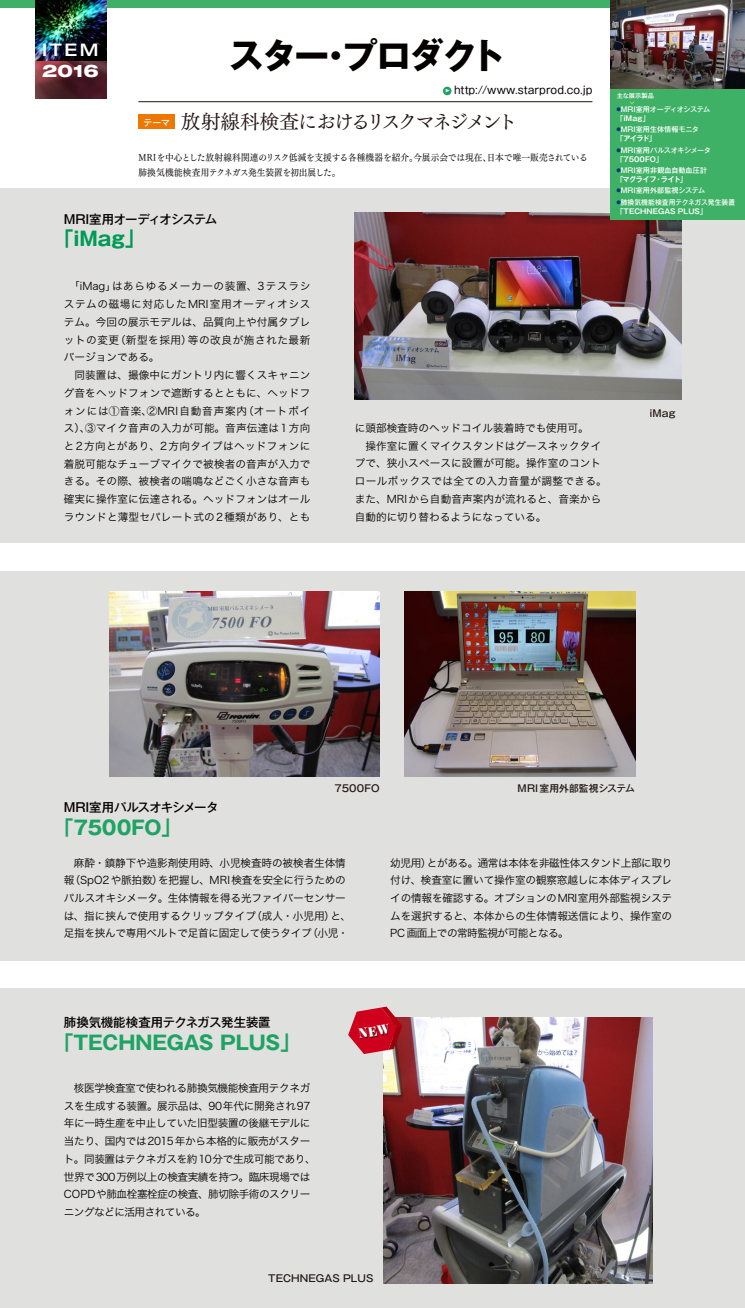
<style>
.page{position:relative;width:745px;height:1308px;background:#fff}
.page>*{position:absolute;margin:0;border:0;box-sizing:border-box;transform-origin:0 0}
.t1{font:700 35.38px "Gothic MB101 Pro";letter-spacing:-.075em;color:#040000}
.t2{font:700 19.5px "Gothic MB101 Pro";letter-spacing:-.015em;color:#1ea364}
.t3{font:19.5px "Tsuku Min Pro M";letter-spacing:-.115em;color:#221714}
.t4{font:700 19.5px "Gothic MB101 Pro";color:#009a56}
.t5{font:500 expanded 17.38px "Helvetica Neue";color:#fff}
.t6{font:800 expanded 17.38px "Helvetica Neue";color:#fff}
.t7{font:500 12.38px "Gothic MB101 Pro";letter-spacing:-.01em;color:#040000}
.t8{font:500 12.38px "Gothic MB101 Pro";letter-spacing:-.055em;color:#040000}
.t9{font:500 12.38px "Gothic MB101 Pro";letter-spacing:-.035em;color:#040000}
.t10{font:10.62px/17.8px "Hira Kaku Std W3";letter-spacing:.005em;color:#040000}
.t11{font:10.62px/17.8px "Hira Kaku Std W3";letter-spacing:-.035em;color:#040000}
.t12{font:10.62px/17.8px "Hira Kaku Std W3";letter-spacing:-.015em;color:#040000}
.t13{font:10.62px "Gothic MB101 Pro";color:#040000}
.t14{font:500 9.75px "Gothic MB101 Pro";letter-spacing:.01em;color:#221714}
.t15{font:9.25px/15px "Tsuku Min Pro M";letter-spacing:-.01em;color:#040000;scale:.93 1}
.t16{font:500 7.12px "Gothic MB101 Pro";color:#fff}
.t17{font:700 7.12px "Gothic MB101 Pro De";letter-spacing:-.005em;color:#fff}
.t18{font:500 7.12px "Gothic MB101 Pro";color:#fff;scale:.95 1}
.t19{font:500 7.12px "Gothic MB101 Pro";letter-spacing:-.035em;color:#fff}
.t20{font:500 7.12px "Gothic MB101 Pro";letter-spacing:-.02em;color:#fff}
.t21{font:700 7.12px "Gothic MB101 Pro De";letter-spacing:-.055em;color:#fff}
.t22{font:500 6.25px "Gothic MB101 Pro";letter-spacing:.01em;color:#fff}
.t23{font:6.25px "Gothic MB101 Pro";color:#fff697;scale:.7 1}
.t24{font:3.75px "Gothic MB101 Pro";color:#fff;scale:1.67 1}
.s1{font-size:4.38px;color:#003d79}
</style>
<div class="page">
<div style="left:0;top:188px;width:744px;height:354px;background:#e0e0df"></div>
<div style="left:0;top:570px;width:744px;height:390px;background:#e0e0df"></div>
<div style="left:0;top:989px;width:744px;height:318px;background:#e0e0df"></div>
<div style="left:442px;top:87px;width:9px;height:8px;background:#1ea364;border-radius:50%"></div>
<div style="left:0;top:0;width:744px;height:8px;background:#3eb166"></div>
<img style="left:35px;top:60px;width:71px;height:39px">
<img style="left:35px;top:0;width:71px;height:60px">
<hr style="left:138px;top:101px;width:454px;height:1px;background:#221714">
<div style="left:138px;top:114px;width:37px;height:15px;background:#ed7700"></div>
<img style="left:354px;top:213px;width:326px;height:186px">
<img style="left:110px;top:592px;width:269px;height:184px">
<img style="left:404px;top:592px;width:230px;height:184px">
<div style="left:609px;top:0;width:135px;height:220px;background:#3eb166"></div>
<img style="left:609px;top:0;width:135px;height:89px">
<img style="left:383px;top:1017px;width:269px;height:266px">
<svg style="left:348px;top:1006px;width:54px;height:48px"></svg>
<h3 class="t5" style="left:42px;top:39px;width:58px">ITEM</h3>
<h3 class="t6" style="left:42px;top:60px;width:58px">2016</h3>
<h1 class="t1" style="left:228px;top:26px;width:278px">スター・プロダクト</h1>
<p class="t24" style="left:444px;top:88px;width:5px">▶</p>
<p class="t13" style="left:453px;top:81px;width:140px">http://www.starprod.co.jp</p>
<h2 class="t3" style="left:143px;top:104px;width:375px"><sup>テーマ</sup> 放射線科検査におけるリスクマネジメント</h2>
<p class="t15" style="left:138px;top:148px;width:484px">MRIを中心とした放射線科関連のリスク低減を支援する各種機器を紹介。今展示会では現在、日本で唯一販売されている肺換気機能検査用テクネガス発生装置を初出展した。</p>
<p class="t8" style="left:64px;top:209px;width:155px">MRI室用オーディオシステム</p>
<h2 class="t4" style="left:54px;top:222px;width:92px">「iMag」</h2>
<p class="t10" style="left:64px;top:277px;width:248px">　「iMag」はあらゆるメーカーの装置、3テスラシステムの磁場に対応したMRI室用オーディオシステム。今回の展示モデルは、品質向上や付属タブレットの変更（新型を採用）等の改良が施された最新バージョンである。<br>　同装置は、撮像中にガントリ内に響くスキャニング音をヘッドフォンで遮断するとともに、ヘッドフォンには①音楽、②MRI自動音声案内（オートボイス）、③マイク音声の入力が可能。音声伝達は1方向と2方向とがあり、2方向タイプはヘッドフォンに着脱可能なチューブマイクで被検者の音声が入力できる。その際、被検者の喘鳴などごく小さな音声も確実に操作室に伝達される。ヘッドフォンはオールラウンドと薄型セパレート式の2種類があり、とも</p>
<p class="t10" style="left:354px;top:419px;width:253px">に頭部検査時のヘッドコイル装着時でも使用可。<br>　操作室に置くマイクスタンドはグースネックタイプで、狭小スペースに設置が可能。操作室のコントロールボックスでは全ての入力音量が調整できる。また、MRIから自動音声案内が流れると、音楽から自動的に切り替わるようになっている。</p>
<p class="t22" style="left:616px;top:90px;width:39px">主な展示製品</p>
<p class="t23" style="left:626px;top:105px;width:8px;rotate:-90deg">＜</p>
<p class="t19" style="left:616px;top:103px;width:95px"><span class="s1">●</span>MRI室用オーディオシステム</p>
<p class="t17" style="left:616px;top:112px;width:35px">「iMag」</p>
<p class="t16" style="left:616px;top:124px;width:84px"><span class="s1">●</span>MRI室用生体情報モニタ</p>
<p class="t17" style="left:616px;top:132px;width:41px">「アイラド」</p>
<p class="t20" style="left:616px;top:144px;width:96px"><span class="s1">●</span>MRI室用パルスオキシメータ</p>
<p class="t17" style="left:616px;top:153px;width:48px">「7500FO」</p>
<p class="t16" style="left:616px;top:164px;width:92px"><span class="s1">●</span>MRI室用非観血自動血圧計</p>
<p class="t21" style="left:616px;top:173px;width:72px">「マグライフ・ライト」</p>
<p class="t16" style="left:616px;top:185px;width:90px"><span class="s1">●</span>MRI室用外部監視システム</p>
<p class="t18" style="left:616px;top:196px;width:126px"><span class="s1">●</span>肺換気機能検査用テクネガス発生装置</p>
<p class="t17" style="left:616px;top:205px;width:92px">「TECHNEGAS PLUS」</p>
<p class="t14" style="left:649px;top:405px;width:27px">iMag</p>
<p class="t9" style="left:64px;top:797px;width:156px">MRI室用パルスオキシメータ</p>
<h2 class="t2" style="left:54px;top:811px;width:128px">「7500FO」</h2>
<p class="t14" style="left:334px;top:780px;width:46px">7500FO</p>
<p class="t14" style="left:517px;top:780px;width:119px">MRI室用外部監視システム</p>
<p class="t12" style="left:64px;top:853px;width:288px">　麻酔・鎮静下や造影剤使用時、小児検査時の被検者生体情報（SpO2や脈拍数）を把握し、MRI検査を安全に行うためのパルスオキシメータ。生体情報を得る光ファイバーセンサーは、指に挟んで使用するクリップタイプ（成人・小児用）と、足指を挟んで専用ベルトで足首に固定して使うタイプ（小児・</p>
<p class="t10" style="left:390px;top:853px;width:283px;text-align:justify">幼児用）とがある。通常は本体を非磁性体スタンド上部に取り付け、検査室に置いて操作室の観察窓越しに本体ディスプレイの情報を確認する。オプションのMRI室用外部監視システムを選択すると、本体からの生体情報送信により、操作室のPC 画面上での常時監視が可能となる。</p>
<p class="t7" style="left:64px;top:1011px;width:208px">肺換気機能検査用テクネガス発生装置</p>
<h2 class="t2" style="left:54px;top:1026px;width:247px">「TECHNEGAS PLUS」</h2>
<p class="t11" style="left:64px;top:1079px;width:253px">　核医学検査室で使われる肺換気機能検査用テクネガスを生成する装置。展示品は、90年代に開発され97年に一時生産を中止していた旧型装置の後継モデルに当たり、国内では2015年から本格的に販売がスタート。同装置はテクネガスを約10分で生成可能であり、世界で300万例以上の検査実績を持つ。臨床現場では<br>COPDや肺血栓塞栓症の検査、肺切除手術のスクリーニングなどに活用されている。</p>
<p class="t14" style="left:268px;top:1270px;width:107px">TECHNEGAS PLUS</p>
</div>
